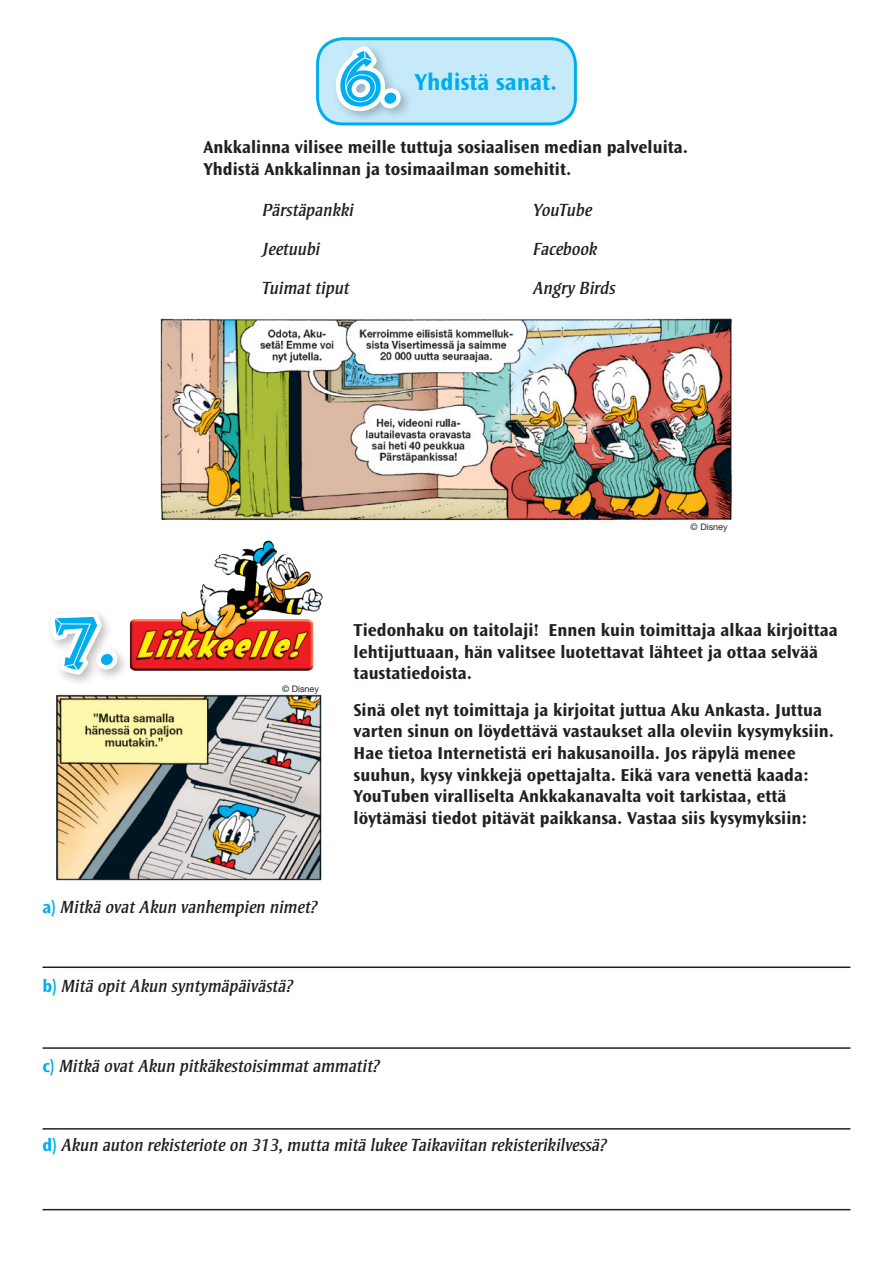
<style>
.page{position:relative;width:893px;height:1263px;background:#fff}
.page>*{position:absolute;margin:0;border:0;box-sizing:border-box;transform-origin:0 0}
.t1{font:700 75px "Fink";color:#00aeef}
.t2{font:700 24px "Ocean Sans Std";color:#00aeef}
.t3{font:700 18px/21.6px "Ocean Sans Std";color:#231f20}
.t4{font:italic 18px "Strayhorn MT Std";color:#231f20}
.t5{font:9px "Helvetica Neue LT Std";color:#231f20}
.s1{font-family:"Ocean Sans Std";font-weight:700;font-style:normal;color:#00aeef}
</style>
<div class="page">
<img style="left:160px;top:318px;width:572px;height:203px">
<div style="left:318px;top:39px;width:257px;height:85px;background:#c6eafa;border-radius:26px"></div>
<div style="left:316px;top:37px;width:261px;height:88px;border:3px solid #00aeef;border-radius:26px"></div>
<div style="left:331px;top:41px;width:83px;height:83px;background:#c6eafa"></div>
<svg style="left:324px;top:37px;width:83px;height:89px"></svg>
<img style="left:130px;top:540px;width:193px;height:131px">
<svg style="left:50px;top:613px;width:74px;height:70px"></svg>
<hr style="left:43px;top:966px;width:807px;height:2px;background:#231f20">
<hr style="left:43px;top:1047px;width:807px;height:2px;background:#231f20">
<hr style="left:43px;top:1128px;width:807px;height:1px;background:#231f20">
<hr style="left:43px;top:1209px;width:807px;height:1px;background:#231f20">
<img style="left:56px;top:694px;width:266px;height:187px">
<p class="t1" style="left:338px;top:32px;width:61px">6.</p>
<p class="t2" style="left:415px;top:69px;width:144px">Yhdistä sanat.</p>
<p class="t3" style="left:203px;top:137px;width:486px">Ankkalinna vilisee meille tuttuja sosiaalisen median palveluita.<br>Yhdistä Ankkalinnan ja tosimaailman somehitit.</p>
<p class="t1" style="left:53px;top:593px;width:63px">7.</p>
<p class="t4" style="left:263px;top:200px;width:93px">Pärstäpankki</p>
<p class="t4" style="left:263px;top:239px;width:59px">Jeetuubi</p>
<p class="t4" style="left:263px;top:278px;width:89px">Tuimat tiput</p>
<p class="t4" style="left:533px;top:200px;width:61px">YouTube</p>
<p class="t4" style="left:533px;top:239px;width:66px">Facebook</p>
<p class="t4" style="left:533px;top:278px;width:84px">Angry Birds</p>
<p class="t5" style="left:691px;top:521px;width:38px">© Disney</p>
<p class="t5" style="left:282px;top:683px;width:38px">© Disney</p>
<p class="t3" style="left:354px;top:619px;width:486px">Tiedonhaku on taitolaji! Ennen kuin toimittaja alkaa kirjoittaa lehtijuttuaan, hän valitsee luotettavat lähteet ja ottaa selvää taustatiedoista.</p>
<p class="t3" style="left:354px;top:699px;width:482px">Sinä olet nyt toimittaja ja kirjoitat juttua Aku Ankasta. Juttua varten sinun on löydettävä vastaukset alla oleviin kysymyksiin.<br>Hae tietoa Internetistä eri hakusanoilla. Jos räpylä menee suuhun, kysy vinkkejä opettajalta. Eikä vara venettä kaada:<br>YouTuben viralliselta Ankkakanavalta voit tarkistaa, että löytämäsi tiedot pitävät paikkansa. Vastaa siis kysymyksiin:</p>
<p class="t4" style="left:43px;top:897px;width:277px"><span class="s1">a)</span> Mitkä ovat Akun vanhempien nimet?</p>
<p class="t4" style="left:43px;top:976px;width:252px"><span class="s1">b)</span> Mitä opit Akun syntymäpäivästä?</p>
<p class="t4" style="left:43px;top:1056px;width:339px"><span class="s1">c)</span> Mitkä ovat Akun pitkäkestoisimmat ammatit?</p>
<p class="t4" style="left:43px;top:1135px;width:566px"><span class="s1">d)</span> Akun auton rekisteriote on 313, mutta mitä lukee Taikaviitan rekisterikilvessä?</p>
</div>
